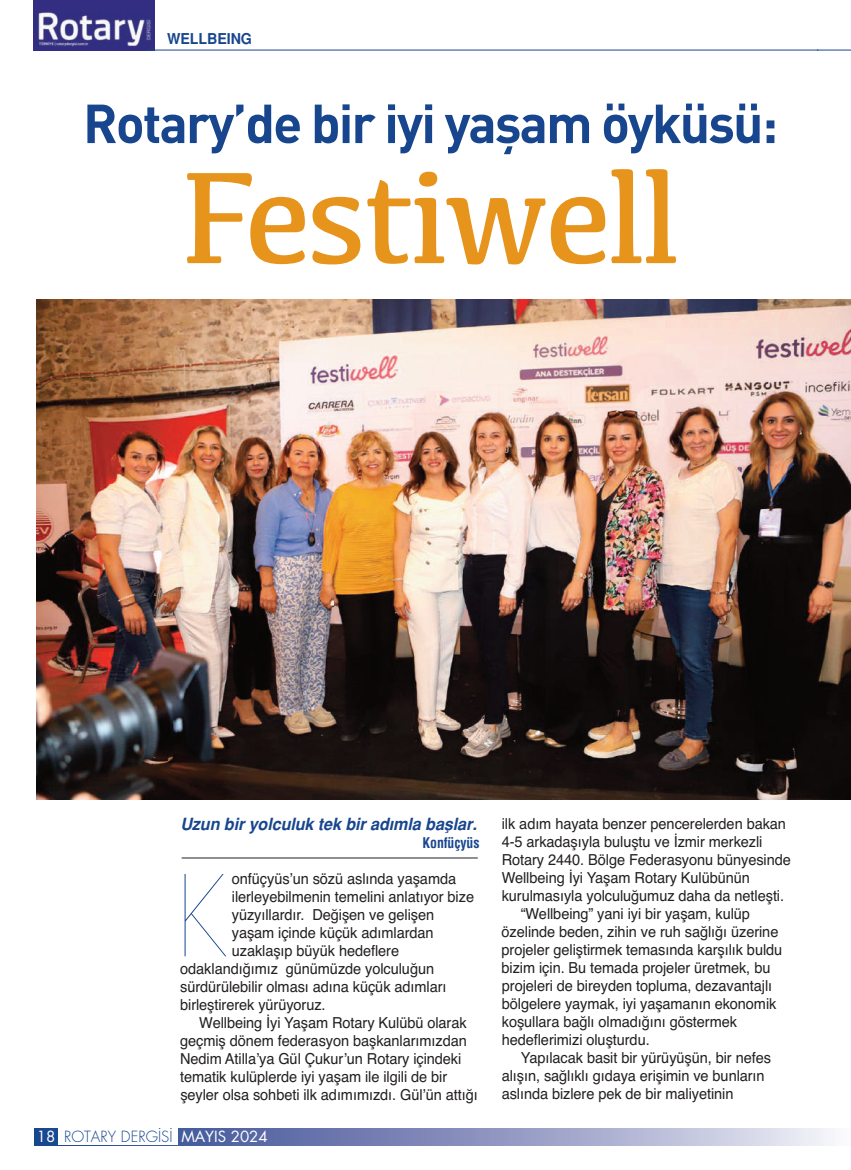
<style>
.page{position:relative;width:851px;height:1170px;background:#fff}
.page>*{position:absolute;margin:0;border:0;box-sizing:border-box;transform-origin:0 0}
.t1{font:135px "Kefa";letter-spacing:-.035em;color:#e6941c}
.t2{font:300 106.8px "Elle Nova C Ultra";color:#18468e;scale:.95 1}
.t3{font:54px "DIM Bol";letter-spacing:-.035em;color:#18468e}
.t4{font:italic 700 16.8px "Helveticam";letter-spacing:-.005em;color:#18468e;scale:.96 1}
.t5{font:15.15px "Helvetica";letter-spacing:-.005em;color:#231f20;scale:.96 1}
.t6{font:15px "Futura Lightm";color:#18468e}
.t7{font:700 15px "Helveticam";letter-spacing:-.005em;color:#18468e;scale:.95 1}
.t8{font:15px "Futura Bookm";color:#fff}
.t9{font:700 14.4px "Helveticam Cond";letter-spacing:-.005em;color:#18468e;scale:.96 1}
.s1{font-family:"Futura Bookm";color:#fff}
</style>
<div class="page">
<img style="left:37px;top:299px;width:813px;height:500px">
<hr style="left:816px;top:50px;width:34px;height:1px;background:#18468e">
<svg style="left:34px;top:1128px;width:797px;height:16px;background:#919ac3"></svg>
<div style="left:58px;top:1127px;width:120px;height:17px;background:#fff"></div>
<img style="left:34px;top:0;width:121px;height:51px">
<hr style="left:146px;top:50px;width:672px;height:1px;background:#18468e">
<hr style="left:182px;top:857px;width:295px;height:1px;background:#231f20">
<p class="t7" style="left:167px;top:29px;width:91px">WELLBEING</p>
<h3 class="t3" style="left:83px;top:88px;width:696px">Rotary’de bir iyi yaşam öyküsü:</h3>
<h1 class="t1" style="left:180px;top:137px;width:501px">Festiwell</h1>
<p class="t8" style="left:37px;top:1125px;width:20px">18</p>
<p class="t4" style="left:180px;top:814px;width:310px">Uzun bir yolculuk tek bir adımla başlar.</p>
<p class="t9" style="left:422px;top:834px;width:61px">Konfüçyüs</p>
<p class="t5" style="left:232px;top:869px;width:235px">onfüçyüs’un sözü aslında yaşamda</p>
<p class="t5" style="left:232px;top:887px;width:254px">ilerleyebilmenin temelini anlatıyor bize</p>
<p class="t5" style="left:232px;top:905px;width:212px">yüzyıllardır. Değişen ve gelişen</p>
<p class="t5" style="left:232px;top:923px;width:212px">yaşam içinde küçük adımlardan</p>
<p class="t5" style="left:232px;top:941px;width:176px">uzaklaşıp büyük hedeflere</p>
<p class="t5" style="left:180px;top:959px;width:266px">odaklandığımız günümüzde yolculuğun</p>
<p class="t5" style="left:180px;top:977px;width:279px">sürdürülebilir olması adına küçük adımları</p>
<p class="t5" style="left:180px;top:995px;width:153px">birleştirerek yürüyoruz.</p>
<p class="t5" style="left:199px;top:1013px;width:280px">Wellbeing İyi Yaşam Rotary Kulübü olarak</p>
<p class="t5" style="left:180px;top:1031px;width:300px">geçmiş dönem federasyon başkanlarımızdan</p>
<p class="t5" style="left:180px;top:1049px;width:294px">Nedim Atilla’ya Gül Çukur’un Rotary içindeki</p>
<p class="t5" style="left:180px;top:1067px;width:280px">tematik kulüplerde iyi yaşam ile ilgili de bir</p>
<p class="t5" style="left:180px;top:1085px;width:311px">şeyler olsa sohbeti ilk adımımızdı. Gül’ün attığı</p>
<h2 class="t2" style="left:177px;top:858px;width:53px">K</h2>
<p class="t6" style="left:64px;top:1126px;width:205px">ROTARY DERGİSİ <span class="s1">MAYIS 2024</span></p>
<p class="t5" style="left:501px;top:815px;width:297px">ilk adım hayata benzer pencerelerden bakan</p>
<p class="t5" style="left:501px;top:833px;width:273px">4-5 arkadaşıyla buluştu ve İzmir merkezli</p>
<p class="t5" style="left:501px;top:851px;width:302px">Rotary 2440. Bölge Federasyonu bünyesinde</p>
<p class="t5" style="left:501px;top:869px;width:260px">Wellbeing İyi Yaşam Rotary Kulübünün</p>
<p class="t5" style="left:501px;top:887px;width:296px">kurulmasıyla yolculuğumuz daha da netleşti.</p>
<p class="t5" style="left:520px;top:905px;width:240px">“Wellbeing” yani iyi bir yaşam, kulüp</p>
<p class="t5" style="left:501px;top:923px;width:290px">özelinde beden, zihin ve ruh sağlığı üzerine</p>
<p class="t5" style="left:501px;top:941px;width:294px">projeler geliştirmek temasında karşılık buldu</p>
<p class="t5" style="left:501px;top:959px;width:282px">bizim için. Bu temada projeler üretmek, bu</p>
<p class="t5" style="left:502px;top:977px;width:283px">projeleri de bireyden topluma, dezavantajlı</p>
<p class="t5" style="left:501px;top:995px;width:287px">bölgelere yaymak, iyi yaşamanın ekonomik</p>
<p class="t5" style="left:501px;top:1013px;width:246px">koşullara bağlı olmadığını göstermek</p>
<p class="t5" style="left:501px;top:1031px;width:156px">hedeflerimizi oluşturdu.</p>
<p class="t5" style="left:521px;top:1049px;width:262px">Yapılacak basit bir yürüyüşün, bir nefes</p>
<p class="t5" style="left:501px;top:1067px;width:275px">alışın, sağlıklı gıdaya erişimin ve bunların</p>
<p class="t5" style="left:501px;top:1085px;width:243px">aslında bizlere pek de bir maliyetinin</p>
</div>
